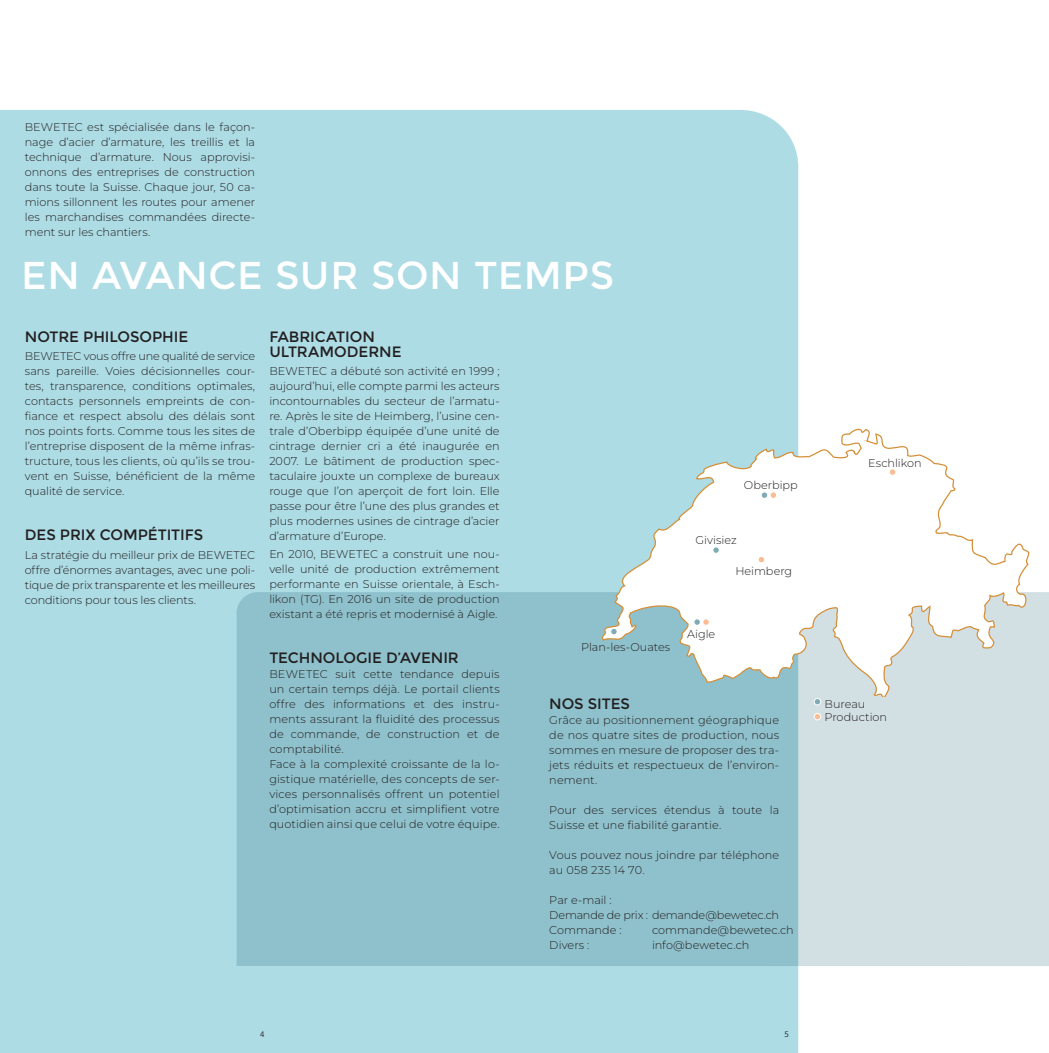
<style>
.page{position:relative;width:1049px;height:1053px;background:#fff}
.page>*{position:absolute;margin:0;border:0;box-sizing:border-box;transform-origin:0 0}
.t1{font:38.75px "Montserrat";letter-spacing:.015em;color:#fff}
.t2{font:15px/15px "Montserrat";letter-spacing:-.005em;color:#231f20}
.t3{font:300 11.25px/15px "Montserrat";letter-spacing:.005em;color:#231f20;text-align:justify}
.t4{font:300 11.25px/15px "Montserrat";letter-spacing:-.015em;color:#231f20}
.t5{font:8.75px "Assistant";color:#231f20}
</style>
<div class="page">
<div style="left:0;top:110px;width:798px;height:942px;background:#addce5"></div>
<svg style="left:236px;top:592px;width:813px;height:374px;background:#a1c9d2"></svg>
<svg style="left:602px;top:427px;width:428px;height:269px"></svg>
<div style="left:814px;top:698px;width:7px;height:7px;background:#7eabb6;border-radius:50%"></div>
<div style="left:814px;top:698px;width:7px;height:7px;border:1px solid #fff;border-radius:50%"></div>
<div style="left:814px;top:713px;width:7px;height:6px;background:#fbbc93;border-radius:50%"></div>
<div style="left:814px;top:713px;width:7px;height:7px;border:1px solid #fff;border-radius:50%"></div>
<svg style="left:611px;top:628px;width:6px;height:6px"></svg>
<div style="left:610px;top:628px;width:7px;height:7px;border:1px solid #fff;border-radius:50%"></div>
<svg style="left:713px;top:547px;width:6px;height:6px"></svg>
<div style="left:712px;top:546px;width:7px;height:7px;border:1px solid #fff;border-radius:50%"></div>
<div style="left:889px;top:469px;width:7px;height:6px;background:#fbbc93;border-radius:50%"></div>
<div style="left:889px;top:468px;width:7px;height:7px;border:1px solid #fff;border-radius:50%"></div>
<div style="left:694px;top:618px;width:6px;height:7px;background:#7eabb6;border-radius:50%"></div>
<div style="left:693px;top:618px;width:8px;height:7px;border:1px solid #fff;border-radius:50%"></div>
<div style="left:703px;top:618px;width:6px;height:7px;background:#fbbc93;border-radius:50%"></div>
<div style="left:702px;top:618px;width:7px;height:7px;border:1px solid #fff;border-radius:50%"></div>
<div style="left:761px;top:492px;width:7px;height:6px;background:#7eabb6;border-radius:50%"></div>
<div style="left:761px;top:491px;width:7px;height:7px;border:1px solid #fff;border-radius:50%"></div>
<svg style="left:770px;top:492px;width:6px;height:6px"></svg>
<div style="left:770px;top:491px;width:7px;height:7px;border:1px solid #fff;border-radius:50%"></div>
<div style="left:758px;top:556px;width:7px;height:7px;background:#fbbc93;border-radius:50%"></div>
<div style="left:758px;top:556px;width:7px;height:7px;border:1px solid #fff;border-radius:50%"></div>
<p class="t3" style="left:25px;top:120px;width:232px">BEWETEC est spécialisée dans le façon&shy;nage d’acier d’armature, les treillis et la technique d’armature. Nous approvisi&shy;onnons des entreprises de construction dans toute la Suisse. Chaque jour, 50 ca&shy;mions sillonnent les routes pour amener les marchandises commandées directe&shy;ment sur les chantiers.</p>
<h1 class="t1" style="left:21px;top:253px;width:594px">EN AVANCE SUR SON TEMPS</h1>
<h2 class="t2" style="left:25px;top:329px;width:165px">NOTRE PHILOSOPHIE</h2>
<p class="t3" style="left:25px;top:348px;width:232px">BEWETEC vous offre une qualité de service sans pareille. Voies décisionnelles cour&shy;tes, transparence, conditions optimales, contacts personnels empreints de con&shy;fiance et respect absolu des délais sont nos points forts. Comme tous les sites de l’entreprise disposent de la même infras&shy;tructure, tous les clients, où qu’ils se trou&shy;vent en Suisse, bénéficient de la même qualité de service.</p>
<h2 class="t2" style="left:25px;top:527px;width:180px">DES PRIX COMPÉTITIFS</h2>
<p class="t3" style="left:25px;top:547px;width:232px">La stratégie du meilleur prix de BEWETEC offre d’énormes avantages, avec une poli&shy;tique de prix transparente et les meilleures conditions pour tous les clients.</p>
<h2 class="t2" style="left:269px;top:329px;width:134px">FABRICATION<br>ULTRAMODERNE</h2>
<p class="t3" style="left:269px;top:363px;width:232px">BEWETEC a débuté son activité en 1999 ; aujourd’hui, elle compte parmi les acteurs incontournables du secteur de l’armatu&shy;re. Après le site de Heimberg, l’usine cen&shy;trale d’Oberbipp équipée d’une unité de cintrage dernier cri a été inaugurée en 2007. Le bâtiment de production spec&shy;taculaire jouxte un complexe de bureaux rouge que l’on aperçoit de fort loin. Elle passe pour être l’une des plus grandes et plus modernes usines de cintrage d’acier d’armature d’Europe.</p>
<p class="t3" style="left:269px;top:545px;width:232px">En 2010, BEWETEC a construit une nou&shy;velle unité de production extrêmement performante en Suisse orientale, à Esch&shy;likon (TG). En 2016 un site de production existant a été repris et modernisé à Aigle.</p>
<h2 class="t2" style="left:269px;top:650px;width:191px">TECHNOLOGIE D’AVENIR</h2>
<p class="t3" style="left:269px;top:665px;width:232px;text-align:left">BEWETEC suit cette tendance depuis un certain temps déjà. Le portail clients offre des informations et des instru&shy;ments assurant la fluidité des processus de commande, de construction et de comptabilité.<br>Face à la complexité croissante de la lo&shy;gistique matérielle, des concepts de ser&shy;vices personnalisés offrent un potentiel d’optimisation accru et simplifient votre quotidien ainsi que celui de votre équipe.</p>
<p class="t3" style="left:744px;top:477px;width:55px">Oberbipp</p>
<p class="t3" style="left:695px;top:532px;width:43px">Givisiez</p>
<p class="t3" style="left:581px;top:639px;width:91px">Plan-les-Ouates</p>
<p class="t3" style="left:687px;top:626px;width:30px">Aigle</p>
<p class="t3" style="left:735px;top:563px;width:58px">Heimberg</p>
<h2 class="t2" style="left:549px;top:696px;width:82px">NOS SITES</h2>
<p class="t3" style="left:549px;top:711px;width:231px">Grâce au positionnement géographique de nos quatre sites de production, nous sommes en mesure de proposer des tra&shy;jets réduits et respectueux de l’environ&shy;nement.</p>
<p class="t3" style="left:549px;top:801px;width:231px">Pour des services étendus à toute la<br>Suisse et une fiabilité garantie.</p>
<p class="t3" style="left:549px;top:846px;width:231px">Vous pouvez nous joindre par téléphone au 058 235 14 70.</p>
<p class="t4" style="left:549px;top:892px;width:231px">Par e-mail :<br>Demande de prix : demande@bewetec.ch<br>Commande :</p>
<p class="t3" style="left:652px;top:922px;width:143px">commande@bewetec.ch</p>
<p class="t3" style="left:549px;top:937px;width:42px">Divers :</p>
<p class="t3" style="left:652px;top:937px;width:99px">info@bewetec.ch</p>
<p class="t3" style="left:868px;top:455px;width:55px">Eschlikon</p>
<p class="t3" style="left:824px;top:696px;width:64px;line-height:13.5px">Bureau<br>Production</p>
<p class="t5" style="left:260px;top:1028px;width:6px">4</p>
<p class="t5" style="left:784px;top:1028px;width:6px">5</p>
</div>
